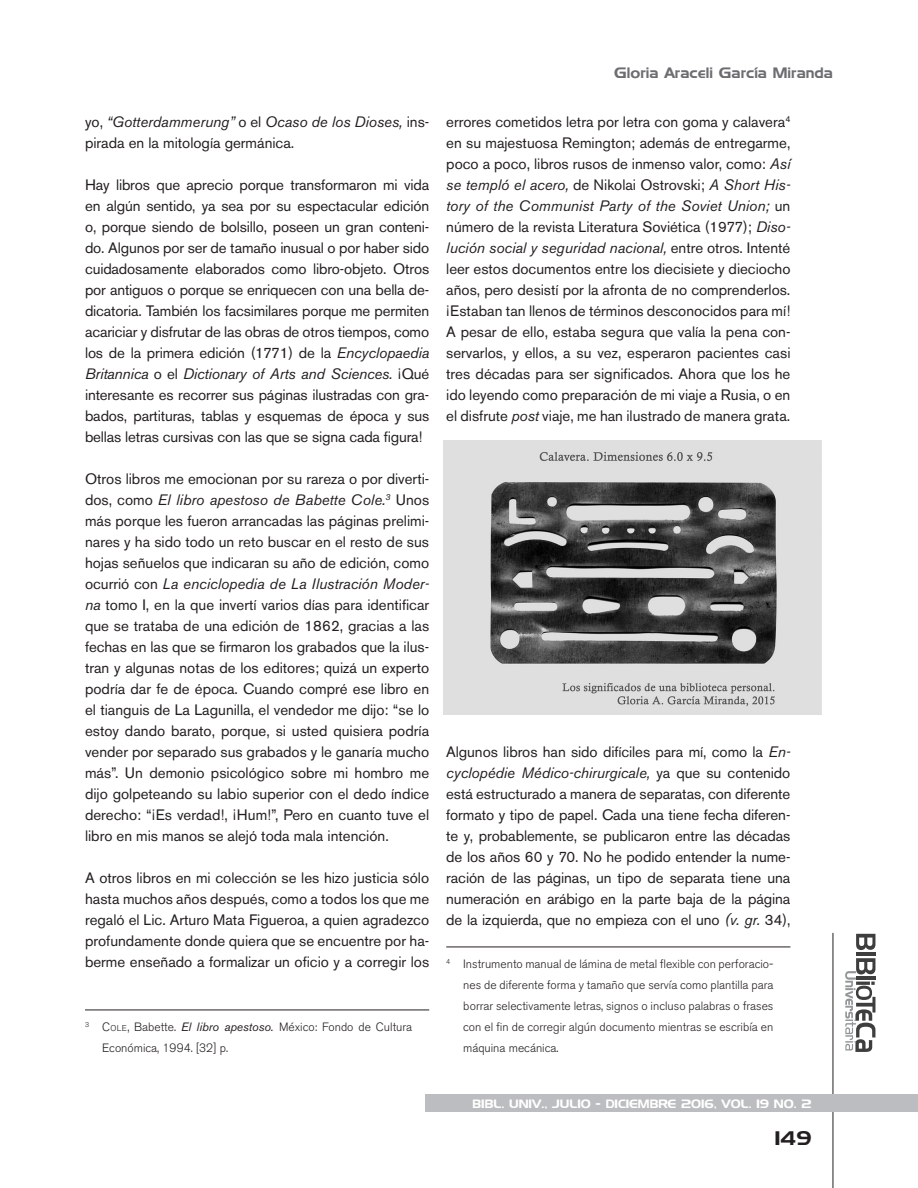
<style>
.page{position:relative;width:918px;height:1188px;background:#fff}
.page>*{position:absolute;margin:0;border:0;box-sizing:border-box;transform-origin:0 0}
.t1{font:19.5px "Denmark";color:#231f20}
.CUERPO_-_español{font:15px/21px "Akzidenz Grotesk BE";color:#231f20;text-align:justify}
.Autor{font:15px "Denmark";color:#6c6d70}
.Nota_al_pie{font:300 12px/21px "Akzidenz Grotesk BE";color:#231f20;text-align:justify}
.t2{font:12px "Denmark";color:#fff}
.s1{font-style:italic}
.s2{font-style:inherit}
.s3{font-size:8.4px}
.s4{font-weight:400;font-style:italic}
</style>
<div class="page">
<hr style="left:833px;top:933px;width:1px;height:255px;background:#231f20">
<svg style="left:856px;top:934px;width:19px;height:16px"></svg>
<hr style="left:856px;top:952px;width:19px;height:4px;background:#3e3e3f">
<svg style="left:845px;top:958px;width:30px;height:94px"></svg>
<div style="left:425px;top:1094px;width:493px;height:17px;background:#bcbdc0"></div>
<hr style="left:446px;top:947px;width:344px;height:1px;background:#231f20">
<hr style="left:85px;top:1010px;width:344px;height:1px;background:#231f20">
<img style="left:443px;top:440px;width:378px;height:275px">
<p class="CUERPO_-_español" style="left:85px;top:112px;width:346px">yo, <span class="s1">“Gotterdammerung”</span> o el <span class="s1">Ocaso de los Dioses,</span> ins&shy;pirada en la mitología germánica.</p>
<p class="CUERPO_-_español" style="left:85px;top:175px;width:346px">Hay libros que aprecio porque transformaron mi vida en algún sentido, ya sea por su espectacular edición o, porque siendo de bolsillo, poseen un gran conteni&shy;do. Algunos por ser de tamaño inusual o por haber sido cuidadosamente elaborados como libro-objeto. Otros por antiguos o porque se enriquecen con una bella de&shy;dicatoria. También los facsimilares porque me permiten acariciar y disfrutar de las obras de otros tiempos, como los de la primera edición (1771) de la <span class="s1">Encyclopaedia Britannica</span> o el <span class="s1">Dictionary of Arts and Sciences.</span> ¡Qué interesante es recorrer sus páginas ilustradas con gra&shy;bados, partituras, tablas y esquemas de época y sus bellas letras cursivas con las que se signa cada figura!</p>
<p class="CUERPO_-_español" style="left:85px;top:469px;width:346px">Otros libros me emocionan por su rareza o por diverti&shy;dos, como <span class="s1">El libro apestoso de Babette Cole.</span><sup>3</sup> Unos más porque les fueron arrancadas las páginas prelimi&shy;nares y ha sido todo un reto buscar en el resto de sus hojas señuelos que indicaran su año de edición, como ocurrió con <span class="s1">La enciclopedia de La Ilustración Moder&shy;na</span> tomo I, en la que invertí varios días para identificar que se trataba de una edición de 1862, gracias a las fechas en las que se firmaron los grabados que la ilus&shy;tran y algunas notas de los editores; quizá un experto podría dar fe de época. Cuando compré ese libro en el tianguis de La Lagunilla, el vendedor me dijo: “se lo estoy dando barato, porque, si usted quisiera podría vender por separado sus grabados y le ganaría mucho más”. Un demonio psicológico sobre mi hombro me dijo golpeteando su labio superior con el dedo índice derecho: “¡Es verdad!, ¡Hum!”, Pero en cuanto tuve el libro en mis manos se alejó toda mala intención.</p>
<p class="CUERPO_-_español" style="left:85px;top:868px;width:346px">A otros libros en mi colección se les hizo justicia sólo hasta muchos años después, como a todos los que me regaló el Lic. Arturo Mata Figueroa, a quien agradezco profundamente donde quiera que se encuentre por ha&shy;berme enseñado a formalizar un oficio y a corregir los</p>
<p class="Nota_al_pie" style="left:102px;top:1017px;width:312px;text-indent:-17px"><sup>3</sup> <span class="s2">C</span><span class="s3">ole</span>, Babette. <span class="s4">El libro apestoso.</span> México: Fondo de Cultura<br>Económica, 1994. [32] p.</p>
<p class="Autor" style="left:614px;top:64px;width:220px">Gloria Araceli García Miranda</p>
<p class="CUERPO_-_español" style="left:446px;top:112px;width:346px">errores cometidos letra por letra con goma y calavera<sup>4 </sup>en su majestuosa Remington; además de entregarme, poco a poco, libros rusos de inmenso valor, como: <span class="s1">Así se templó el acero,</span> de Nikolai Ostrovski; <span class="s1">A Short His&shy;tory of the Communist Party of the Soviet Union;</span> un número de la revista Literatura Soviética (1977); <span class="s1">Diso&shy;lución social y seguridad nacional,</span> entre otros. Intenté leer estos documentos entre los diecisiete y dieciocho años, pero desistí por la afronta de no comprenderlos. ¡Estaban tan llenos de términos desconocidos para mí!<br>A pesar de ello, estaba segura que valía la pena con&shy;servarlos, y ellos, a su vez, esperaron pacientes casi tres décadas para ser significados. Ahora que los he ido leyendo como preparación de mi viaje a Rusia, o en el disfrute <span class="s1">post</span> viaje, me han ilustrado de manera grata.</p>
<p class="CUERPO_-_español" style="left:446px;top:742px;width:346px">Algunos libros han sido difíciles para mí, como la <span class="s1">En&shy;cyclopédie Médico-chirurgicale,</span> ya que su contenido está estructurado a manera de separatas, con diferente formato y tipo de papel. Cada una tiene fecha diferen&shy;te y, probablemente, se publicaron entre las décadas de los años 60 y 70. No he podido entender la nume&shy;ración de las páginas, un tipo de separata tiene una numeración en arábigo en la parte baja de la página de la izquierda, que no empieza con el uno <span class="s1">(v. gr.</span> 34),</p>
<p class="Nota_al_pie" style="left:463px;top:954px;width:312px;text-indent:-17px"><sup>4</sup> Instrumento manual de lámina de metal flexible con perforacio&shy;nes de diferente forma y tamaño que servía como plantilla para borrar selectivamente letras, signos o incluso palabras o frases con el fin de corregir algún documento mientras se escribía en máquina mecánica.</p>
<p class="t2" style="left:473px;top:1096px;width:341px">BIBL. UNIV., JULIO - DICIEMBRE 2016, VOL. 19 NO. 2</p>
<p class="t1" style="left:775px;top:1127px;width:38px">149</p>
</div>
